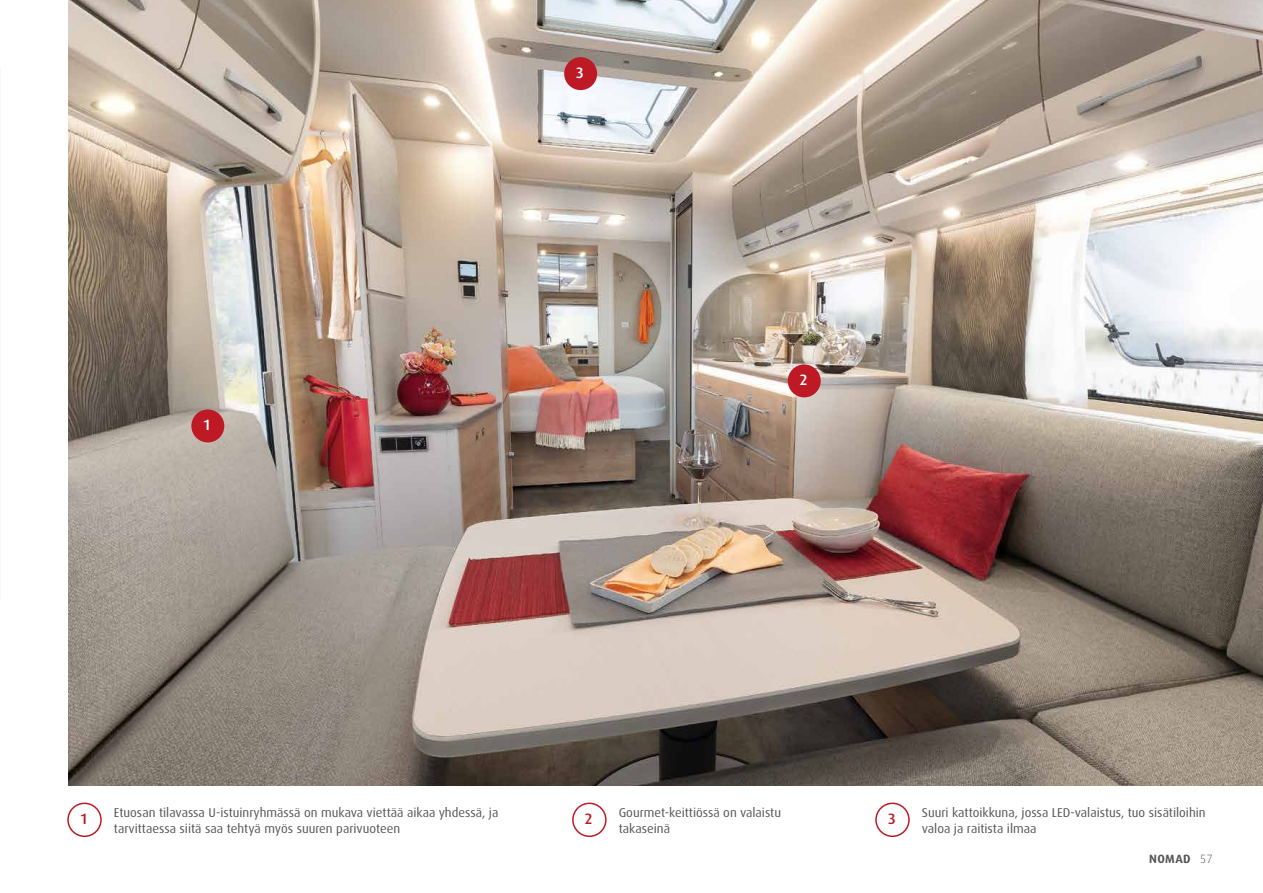
<style>
.page{position:relative;width:1263px;height:893px;background:#fff}
.page>*{position:absolute;margin:0;border:0;box-sizing:border-box;transform-origin:0 0}
.t1{font:500 15px "Dax Pro";color:#fff}
.t2{font:500 15px "Dax Pro";color:#bd1a26}
.t3{font:12.75px/16.5px "Dax OT";color:#565656}
.t4{font:12.75px/16.5px "Dax Pro";color:#565656}
.t5{font:700 12px "Dax Pro";letter-spacing:.035em;color:#565656}
.s1{font-family:"Dax OT";font-weight:300}
</style>
<div class="page">
<img style="left:68px;top:0;width:1195px;height:786px">
<div style="left:191px;top:409px;width:33px;height:33px;background:#bd1a26;border-radius:50%"></div>
<div style="left:788px;top:364px;width:33px;height:33px;background:#bd1a26;border-radius:50%"></div>
<div style="left:564px;top:57px;width:33px;height:33px;background:#bd1a26;border-radius:50%"></div>
<div style="left:67px;top:803px;width:35px;height:34px;border:2px solid #bd1a26;border-radius:50%"></div>
<div style="left:572px;top:803px;width:35px;height:34px;border:2px solid #bd1a26;border-radius:50%"></div>
<div style="left:875px;top:803px;width:35px;height:34px;border:2px solid #bd1a26;border-radius:50%"></div>
<p class="t1" style="left:204px;top:415px;width:8px">1</p>
<p class="t1" style="left:576px;top:63px;width:9px">3</p>
<p class="t1" style="left:800px;top:370px;width:9px">2</p>
<p class="t3" style="left:114px;top:804px;width:386px">Etuosan tilavassa U-istuinryhmässä on mukava viettää aikaa yhdessä, ja tarvittaessa siitä saa tehtyä myös suuren parivuoteen</p>
<p class="t4" style="left:619px;top:804px;width:164px">Gourmet-keittiössä on valaistu takaseinä</p>
<p class="t4" style="left:922px;top:804px;width:285px">Suuri kattoikkuna, jossa LED-valaistus, tuo sisätiloihin valoa ja raitista ilmaa</p>
<p class="t2" style="left:81px;top:809px;width:8px">1</p>
<p class="t2" style="left:585px;top:809px;width:9px">2</p>
<p class="t2" style="left:888px;top:809px;width:9px">3</p>
<p class="t5" style="left:1149px;top:851px;width:65px">NOMAD <span class="s1">57</span></p>
</div>
